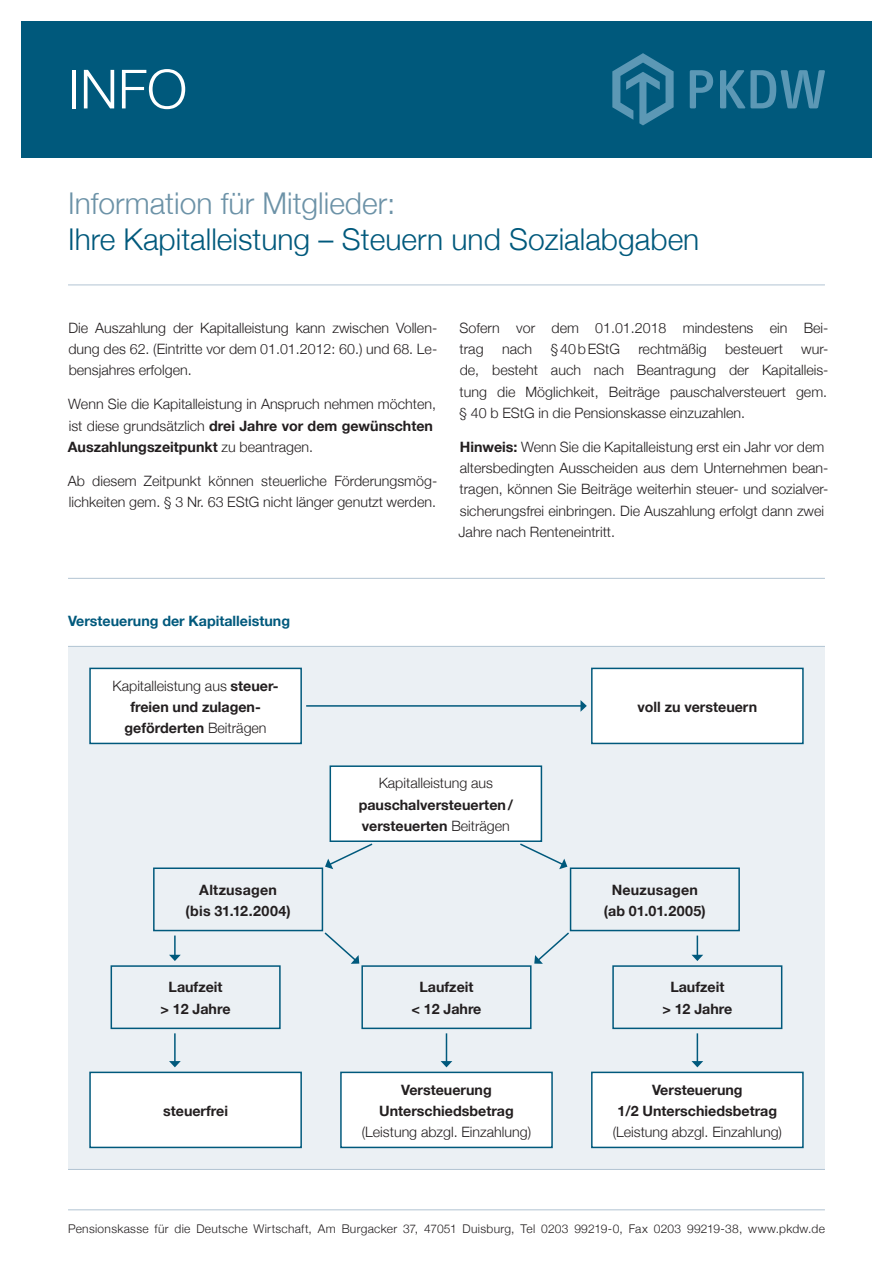
<style>
.page{position:relative;width:893px;height:1263px;background:#fff}
.page>*{position:absolute;margin:0;border:0;box-sizing:border-box;transform-origin:0 0}
.t1{font:300 54px "Helvetica Neue";color:#fff}
.t2{font:300 30px "Helvetica Neue";color:#00597c}
.t3{font:300 30px "Helvetica Neue";color:#6c92a7}
.t4{font:300 14.25px/21.3px "Helvetica Neue";color:#231f20}
.t5{font:700 14.25px/21.3px "Helvetica Neue";color:#231f20;text-align:center}
.t6{font:700 14.25px "Helvetica Neue";color:#00597c}
.t7{font:300 12px "Helvetica Neue";letter-spacing:.025em;color:#231f20}
.s1{font-weight:700}
.s2{font-weight:300}
</style>
<div class="page">
<div style="left:68px;top:646px;width:757px;height:523px;background:#ebf0f4"></div>
<hr style="left:68px;top:284px;width:757px;height:1px;background:#b2c4d3">
<hr style="left:68px;top:578px;width:757px;height:1px;background:#b2c4d3">
<hr style="left:68px;top:1209px;width:757px;height:1px;background:#b2c4d3">
<div style="left:21px;top:21px;width:851px;height:136px;background:#00597c"></div>
<svg style="left:690px;top:70px;width:135px;height:38px"></svg>
<svg style="left:612px;top:53px;width:62px;height:72px"></svg>
<hr style="left:68px;top:646px;width:757px;height:1px;background:#b2c4d3">
<hr style="left:68px;top:1169px;width:757px;height:1px;background:#b2c4d3">
<svg style="left:325px;top:843px;width:48px;height:26px"></svg>
<svg style="left:520px;top:843px;width:47px;height:26px"></svg>
<div style="left:90px;top:668px;width:211px;height:75px;background:#fff"></div>
<div style="left:89px;top:668px;width:213px;height:76px;border:2px solid #00597c"></div>
<div style="left:330px;top:766px;width:211px;height:75px;background:#fff"></div>
<div style="left:330px;top:765px;width:212px;height:77px;border:2px solid #00597c"></div>
<div style="left:341px;top:1072px;width:211px;height:75px;background:#fff"></div>
<div style="left:340px;top:1071px;width:213px;height:77px;border:2px solid #00597c"></div>
<div style="left:361px;top:965px;width:170px;height:64px;border:2px solid #00597c"></div>
<div style="left:90px;top:1072px;width:211px;height:75px;background:#fff"></div>
<div style="left:89px;top:1071px;width:213px;height:77px;border:2px solid #00597c"></div>
<div style="left:111px;top:965px;width:170px;height:64px;border:2px solid #00597c"></div>
<div style="left:153px;top:867px;width:170px;height:64px;border:2px solid #00597c"></div>
<div style="left:592px;top:1072px;width:211px;height:75px;background:#fff"></div>
<div style="left:591px;top:1071px;width:213px;height:77px;border:2px solid #00597c"></div>
<div style="left:612px;top:965px;width:170px;height:64px;border:2px solid #00597c"></div>
<div style="left:570px;top:867px;width:170px;height:64px;border:2px solid #00597c"></div>
<div style="left:592px;top:668px;width:211px;height:75px;background:#fff"></div>
<div style="left:591px;top:668px;width:213px;height:76px;border:2px solid #00597c"></div>
<hr style="left:306px;top:705px;width:275px;height:2px;background:#00597c">
<svg style="left:580px;top:700px;width:7px;height:12px"></svg>
<hr style="left:174px;top:935px;width:2px;height:20px;background:#00597c">
<svg style="left:169px;top:955px;width:12px;height:6px"></svg>
<svg style="left:691px;top:935px;width:12px;height:26px"></svg>
<svg style="left:691px;top:1033px;width:12px;height:34px"></svg>
<svg style="left:441px;top:1033px;width:11px;height:34px"></svg>
<hr style="left:174px;top:1033px;width:2px;height:29px;background:#00597c">
<svg style="left:169px;top:1061px;width:12px;height:6px"></svg>
<svg style="left:323px;top:931px;width:36px;height:33px"></svg>
<svg style="left:534px;top:931px;width:37px;height:33px"></svg>
<h1 class="t1" style="left:68px;top:46px;width:121px">INFO</h1>
<h2 class="t3" style="left:68px;top:179px;width:329px">Information für Mitglieder:</h2>
<h2 class="t2" style="left:68px;top:215px;width:633px">Ihre Kapitalleistung – Steuern und Sozialabgaben</h2>
<p class="t4" style="left:68px;top:316px;width:370px;text-align:justify">Die Auszahlung der Kapitalleistung kann zwischen Vollen&shy;dung des 62. (Eintritte vor dem 01.01.2012: 60.) und 68. Le&shy;bensjahres erfolgen.</p>
<p class="t4" style="left:68px;top:392px;width:370px">Wenn Sie die Kapitalleistung in Anspruch nehmen möchten, ist diese grundsätzlich <span class="s1">drei Jahre vor dem gewünschten<br>Auszahlungszeitpunkt</span> zu beantragen.</p>
<p class="t4" style="left:68px;top:469px;width:371px">Ab diesem Zeitpunkt können steuerliche Förderungsmög&shy;lichkeiten gem. § 3 Nr. 63 EStG nicht länger genutzt werden.</p>
<p class="t4" style="left:460px;top:316px;width:370px">Sofern vor dem 01.01.2018 mindestens ein Bei&shy;trag</p>
<p class="t4" style="left:502px;top:337px;width:32px">nach</p>
<p class="t4" style="left:550px;top:337px;width:71px">§40bEStG</p>
<p class="t4" style="left:638px;top:337px;width:70px">rechtmäßig</p>
<p class="t4" style="left:725px;top:337px;width:59px">besteuert</p>
<p class="t4" style="left:459px;top:337px;width:371px;text-align:justify;text-indent:342px">wur&shy;de, besteht auch nach Beantragung der Kapitalleis&shy;tung die Möglichkeit, Beiträge pauschalversteuert gem. § 40 b EStG in die Pensionskasse einzuzahlen.</p>
<p class="t4" style="left:458px;top:435px;width:371px"><span class="s1">Hinweis:</span> Wenn Sie die Kapitalleistung erst ein Jahr vor dem altersbedingten Ausscheiden aus dem Unternehmen bean&shy;tragen, können Sie Beiträge weiterhin steuer- und sozialver&shy;sicherungsfrei einbringen. Die Auszahlung erfolgt dann zwei Jahre nach Renteneintritt.</p>
<p class="t6" style="left:68px;top:610px;width:224px">Versteuerung der Kapitalleistung</p>
<p class="t5" style="left:113px;top:675px;width:168px"><span class="s2">Kapitalleistung aus</span> steuer&shy;freien und zulagen&shy;geförderten <span class="s2">Beiträgen</span></p>
<p class="t5" style="left:637px;top:696px;width:121px">voll zu versteuern</p>
<p class="t5" style="left:186px;top:879px;width:106px">Altzusagen (bis 31.12.2004)</p>
<p class="t5" style="left:161px;top:977px;width:71px">Laufzeit<br>&gt; 12 Jahre</p>
<p class="t5" style="left:163px;top:1100px;width:66px">steuerfrei</p>
<p class="t4" style="left:379px;top:771px;width:116px">Kapitalleistung aus</p>
<p class="t5" style="left:359px;top:794px;width:156px;text-align:left">pauschalversteuerten/ versteuerten <span class="s2">Beiträgen</span></p>
<p class="t5" style="left:411px;top:977px;width:71px">Laufzeit<br>&lt; 12 Jahre</p>
<p class="t5" style="left:379px;top:1079px;width:136px">Versteuerung<br>Unterschiedsbetrag</p>
<p class="t4" style="left:362px;top:1120px;width:171px">(Leistung abzgl. Einzahlung)</p>
<p class="t5" style="left:604px;top:879px;width:104px">Neuzusagen (ab 01.01.2005)</p>
<p class="t5" style="left:662px;top:977px;width:71px">Laufzeit<br>&gt; 12 Jahre</p>
<p class="t5" style="left:618px;top:1079px;width:161px">Versteuerung<br>1/2 Unterschiedsbetrag</p>
<p class="t4" style="left:613px;top:1120px;width:171px">(Leistung abzgl. Einzahlung)</p>
<p class="t7" style="left:68px;top:1219px;width:758px">Pensionskasse für die Deutsche Wirtschaft, Am Burgacker 37, 47051 Duisburg, Tel 0203 99219-0, Fax 0203 99219-38, www.pkdw.de</p>
</div>
